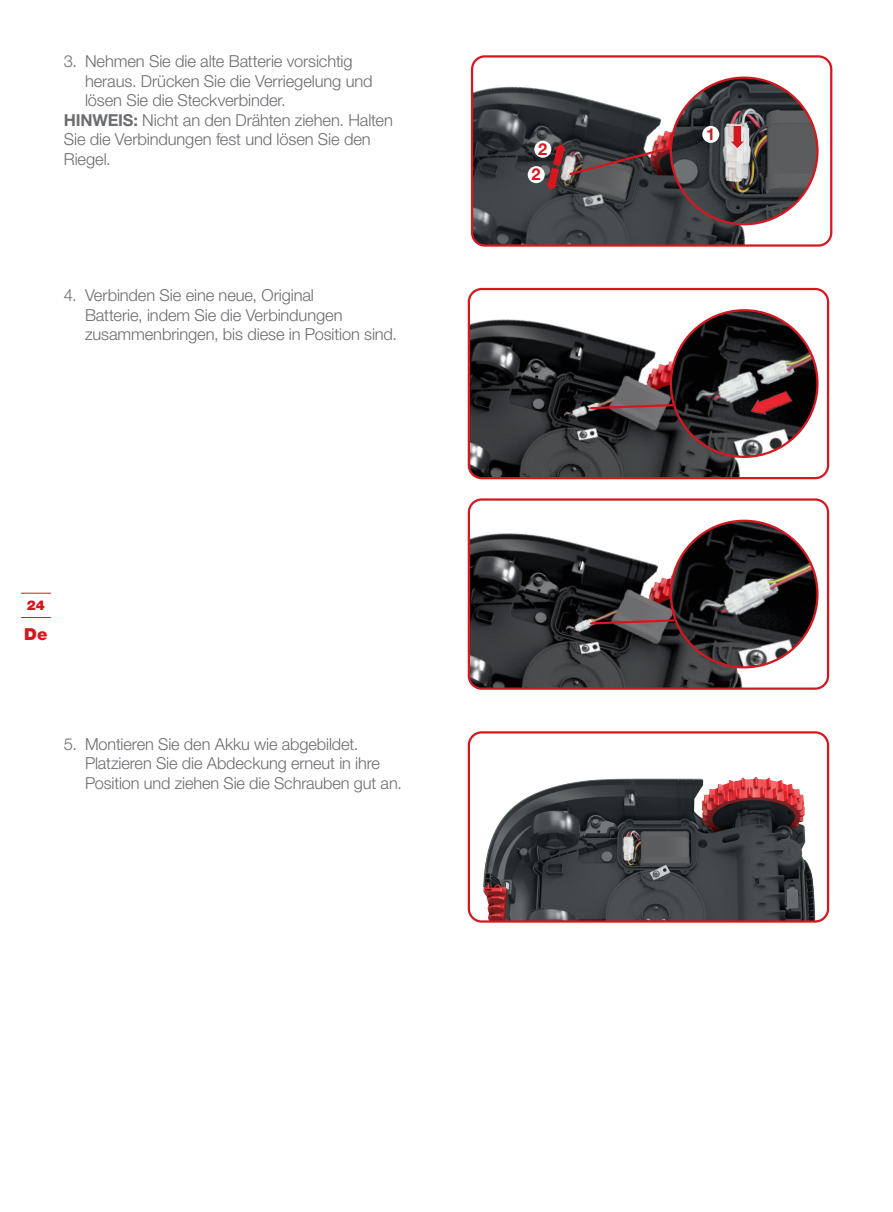
<style>
.page{position:relative;width:893px;height:1212px;background:#fff}
.page>*{position:absolute;margin:0;border:0;box-sizing:border-box;transform-origin:0 0}
.t1{font:300 16.5px/19.5px "Helvetica Neue LT Std";letter-spacing:-.005em;color:#6c6d70}
.t2{font:700 16.5px "Helvetica Neue LT Std";color:#d7171f}
.t3{font:900 16.5px "Helvetica Neue LT Std";color:#d7171f}
.t4{font:900 13.5px "Helvetica Neue LT Std";color:#d7171f}
.s1{font-weight:700}
</style>
<div class="page">
<hr style="left:21px;top:617px;width:30px;height:1px;background:#d7171f">
<hr style="left:21px;top:593px;width:30px;height:1px;background:#d7171f">
<img style="left:474px;top:58px;width:309px;height:186px">
<div style="left:471px;top:55px;width:361px;height:192px;border:2px solid #d7171f;border-radius:13px"></div>
<img style="left:483px;top:777px;width:337px;height:143px">
<div style="left:468px;top:731px;width:361px;height:192px;border:2px solid #d7171f;border-radius:13px"></div>
<img style="left:469px;top:289px;width:322px;height:189px">
<div style="left:468px;top:288px;width:361px;height:191px;border:2px solid #d7171f;border-radius:13px"></div>
<img style="left:471px;top:501px;width:322px;height:186px">
<div style="left:468px;top:498px;width:361px;height:192px;border:2px solid #d7171f;border-radius:13px"></div>
<img style="left:671px;top:78px;width:146px;height:146px;border-radius:73px">
<img style="left:671px;top:310px;width:146px;height:147px;border-radius:73px">
<img style="left:671px;top:521px;width:146px;height:146px;border-radius:73px">
<svg style="left:589px;top:618px;width:87px;height:8px"></svg>
<svg style="left:589px;top:403px;width:87px;height:7px"></svg>
<img style="left:748px;top:390px;width:47px;height:28px">
<svg style="left:731px;top:126px;width:13px;height:22px"></svg>
<svg style="left:546px;top:144px;width:128px;height:46px;background:#5a4244"></svg>
<div style="left:534px;top:141px;width:17px;height:17px;background:#fff;border-radius:50%"></div>
<div style="left:702px;top:126px;width:17px;height:17px;background:#fff;border-radius:50%"></div>
<div style="left:528px;top:166px;width:17px;height:17px;background:#fff;border-radius:50%"></div>
<p class="t1" style="left:85px;top:51px;width:289px;text-indent:-21px">3. Nehmen Sie die alte Batterie vorsichtig heraus. Drücken Sie die Verriegelung und lösen Sie die Steckverbinder.</p>
<p class="t1" style="left:64px;top:110px;width:331px"><span class="s1">HINWEIS:</span> Nicht an den Drähten ziehen. Halten<br>Sie die Verbindungen fest und lösen Sie den<br>Riegel.</p>
<p class="t1" style="left:85px;top:285px;width:314px;text-indent:-21px">4. Verbinden Sie eine neue, Original<br>Batterie, indem Sie die Verbindungen zusammenbringen, bis diese in Position sind.</p>
<p class="t4" style="left:27px;top:597px;width:20px">24</p>
<p class="t3" style="left:24px;top:624px;width:25px">De</p>
<p class="t1" style="left:85px;top:734px;width:318px;text-indent:-21px">5. Montieren Sie den Akku wie abgebildet.<br>Platzieren Sie die Abdeckung erneut in ihre<br>Position und ziehen Sie die Schrauben gut an.</p>
<p class="t2" style="left:538px;top:138px;width:11px">2</p>
<p class="t2" style="left:531px;top:164px;width:11px">2</p>
<p class="t2" style="left:706px;top:124px;width:11px">1</p>
</div>
